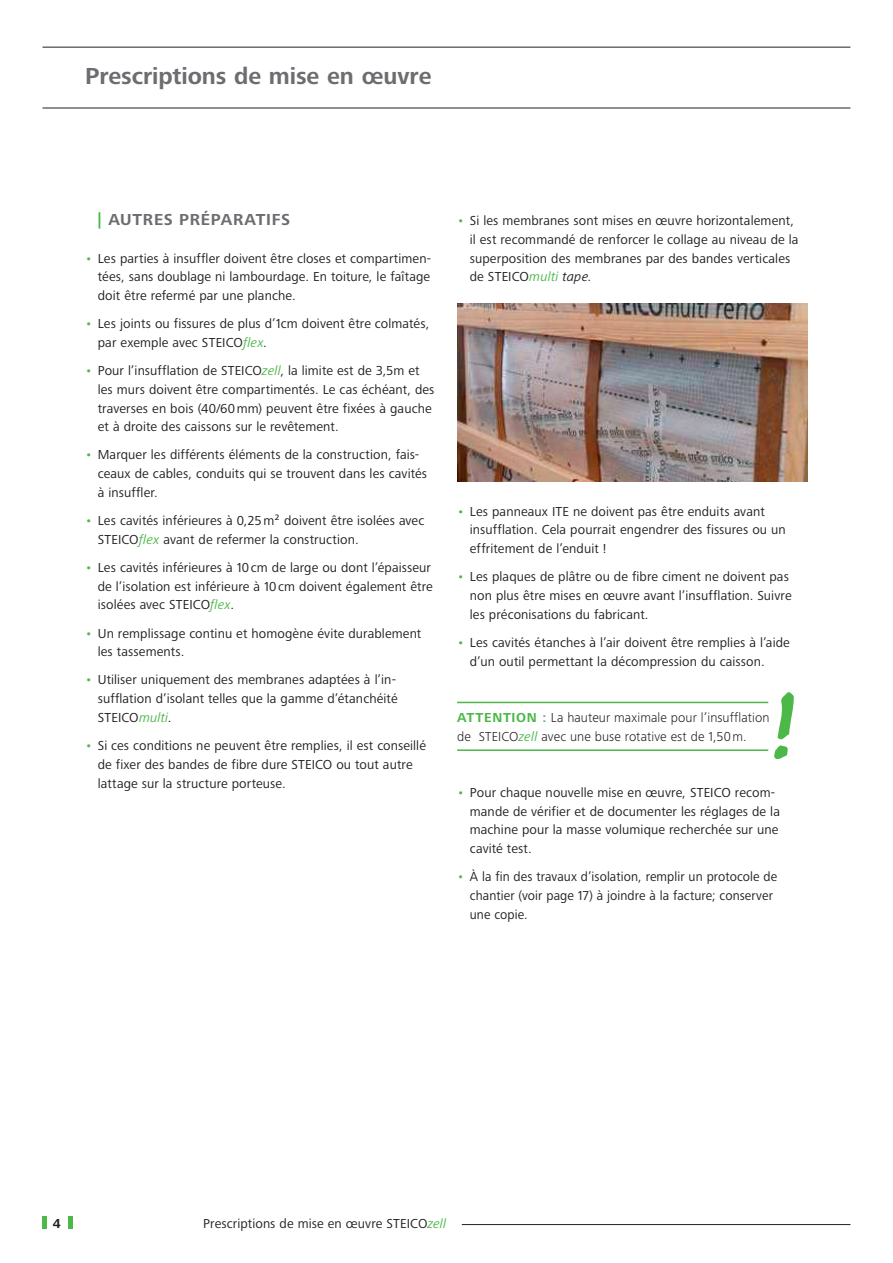
<style>
.page{position:relative;width:893px;height:1263px;background:#fff}
.page>*{position:absolute;margin:0;border:0;box-sizing:border-box;transform-origin:0 0}
.t1{font:700 24px "Frutiger Next LTW1 G";letter-spacing:-.005em;color:#6c6d70}
.t2{font:700 16.5px "Frutiger Next LTW1 G";letter-spacing:.04em;color:#6c6d70}
.t3{font:13.5px/18.8px "Frutiger Next LTW1 G";letter-spacing:.01em;color:#231f20}
.t4{font:300 13.5px/18.8px "Frutiger Next LTW1 G";letter-spacing:.01em;color:#231f20}
.t5{font:700 13.5px "Frutiger Next LTW1 G";color:#231f20}
.s1{color:#4cb848}
.s2{font-style:italic;color:#4cb848}
.s3{font-style:italic}
.s4{font-weight:700;color:#4cb848}
.s5{font-weight:400;font-style:italic;color:#4cb848}
</style>
<div class="page">
<hr style="left:43px;top:47px;width:807px;height:1px;background:#231f20">
<hr style="left:462px;top:1224px;width:388px;height:1px;background:#231f20">
<hr style="left:43px;top:1216px;width:4px;height:13px;background:#4cb848">
<div style="left:68px;top:1216px;width:5px;height:13px;background:#4cb848"></div>
<hr style="left:43px;top:108px;width:807px;height:1px;background:#231f20">
<hr style="left:457px;top:702px;width:311px;height:1px;background:#4cb848">
<hr style="left:457px;top:749px;width:311px;height:2px;background:#4cb848">
<img style="left:458px;top:303px;width:349px;height:179px">
<svg style="left:774px;top:692px;width:20px;height:68px"></svg>
<h1 class="t1" style="left:85px;top:63px;width:348px">Prescriptions de mise en œuvre</h1>
<p class="t2" style="left:98px;top:210px;width:194px"><span class="s1">|</span> AUTRES PRÉPARATIFS</p>
<p class="t3" style="left:98px;top:249px;width:335px;text-align:justify;text-indent:-13px"><span class="s1">•</span> Les parties à insuffler doivent être closes et compartimen&shy;tées, sans doublage ni lambourdage. En toiture, le faîtage doit être refermé par une planche.</p>
<p class="t3" style="left:98px;top:315px;width:333px;text-indent:-13px"><span class="s1">•</span> Les joints ou fissures de plus d’1cm doivent être colmatés, par exemple avec STEICO<span class="s2">flex</span>.</p>
<p class="t3" style="left:98px;top:362px;width:338px;text-indent:-13px"><span class="s1">•</span> Pour l’insufflation de STEICO<span class="s2">zell</span>, la limite est de 3,5m et les murs doivent être compartimentés. Le cas échéant, des traverses en bois (40/60mm) peuvent être fixées à gauche et à droite des caissons sur le revêtement.</p>
<p class="t3" style="left:98px;top:446px;width:331px;text-indent:-13px"><span class="s1">•</span> Marquer les différents éléments de la construction, fais&shy;ceaux de cables, conduits qui se trouvent dans les cavités à insuffler.</p>
<p class="t3" style="left:98px;top:512px;width:328px;text-indent:-13px"><span class="s1">•</span> Les cavités inférieures à 0,25m² doivent être isolées avec<br>STEICO<span class="s2">flex</span> avant de refermer la construction.</p>
<p class="t3" style="left:98px;top:558px;width:337px;text-indent:-13px"><span class="s1">•</span> Les cavités inférieures à 10cm de large ou dont l’épaisseur de l’isolation est inférieure à 10cm doivent également être isolées avec STEICO<span class="s2">flex</span>.</p>
<p class="t3" style="left:98px;top:624px;width:325px;text-indent:-13px"><span class="s1">•</span> Un remplissage continu et homogène évite durablement les tassements.</p>
<p class="t3" style="left:98px;top:671px;width:301px;text-align:justify;text-indent:-13px"><span class="s1">•</span> Utiliser uniquement des membranes adaptées à l’in&shy;sufflation d’isolant telles que la gamme d’étanchéité STEICO<span class="s2">multi</span>.</p>
<p class="t3" style="left:98px;top:737px;width:330px;text-indent:-13px"><span class="s1">•</span> Si ces conditions ne peuvent être remplies, il est conseillé de fixer des bandes de fibre dure STEICO ou tout autre lattage sur la structure porteuse.</p>
<p class="t3" style="left:470px;top:212px;width:330px;text-indent:-13px"><span class="s1">•</span> Si les membranes sont mises en œuvre horizontalement, il est recommandé de renforcer le collage au niveau de la superposition des membranes par des bandes verticales de STEICO<span class="s2">multi</span> <span class="s3">tape</span>.</p>
<p class="t3" style="left:470px;top:502px;width:317px;text-indent:-13px"><span class="s1">•</span> Les panneaux ITE ne doivent pas être enduits avant insufflation. Cela pourrait engendrer des fissures ou un effritement de l’enduit !</p>
<p class="t3" style="left:470px;top:568px;width:323px;text-indent:-13px"><span class="s1">•</span> Les plaques de plâtre ou de fibre ciment ne doivent pas non plus être mises en œuvre avant l’insufflation. Suivre les préconisations du fabricant.</p>
<p class="t3" style="left:470px;top:633px;width:321px;text-indent:-13px"><span class="s1">•</span> Les cavités étanches à l’air doivent être remplies à l’aide d’un outil permettant la décompression du caisson.</p>
<p class="t4" style="left:457px;top:708px;width:314px"><span class="s4">ATTENTION :</span> La hauteur maximale pour l’insufflation de STEICO<span class="s5">zell</span> avec une buse rotative est de 1,50m.</p>
<p class="t3" style="left:470px;top:783px;width:312px;text-indent:-13px"><span class="s1">•</span> Pour chaque nouvelle mise en œuvre, STEICO recom&shy;mande de vérifier et de documenter les réglages de la machine pour la masse volumique recherchée sur une cavité test.</p>
<p class="t3" style="left:470px;top:868px;width:309px;text-indent:-13px"><span class="s1">•</span> À la fin des travaux d’isolation, remplir un protocole de chantier (voir page 17) à joindre à la facture; conserver une copie.</p>
<p class="t5" style="left:53px;top:1216px;width:9px">4</p>
<p class="t3" style="left:203px;top:1215px;width:245px">Prescriptions de mise en œuvre STEICO<span class="s2">zell</span></p>
</div>
